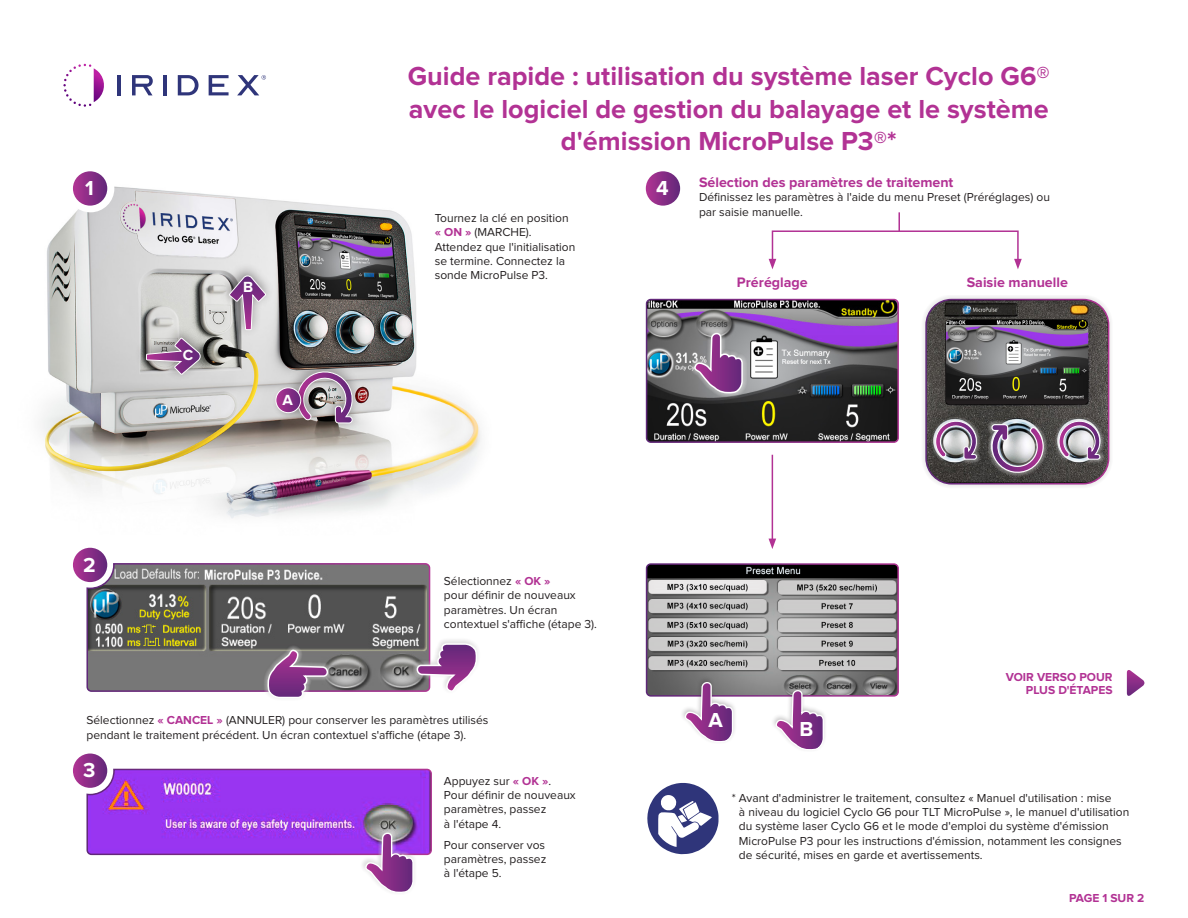
<style>
.page{position:relative;width:1188px;height:918px;background:#fff}
.page>*{position:absolute;margin:0;border:0;box-sizing:border-box;transform-origin:0 0}
.t1{font:700 27px/32.4px "Proxima Nova";color:#b23294;text-align:center}
.num{font:700 21px "Proxima Nova";color:#fff}
.num2{font:700 15.15px "Proxima Nova";color:#fff}
.heading1{font:700 14.25px "Proxima Nova";color:#b23294}
.heading2{font:700 14.25px "Proxima Nova";color:#b23294}
.base{font:12px/14.4px "Proxima Nova";color:#231f20}
.base_space{font:12px/14.4px "Proxima Nova";color:#231f20}
.t2{font:700 12px/13.5px "Proxima Nova";color:#b23294;text-align:right}
.s1{font-weight:700;color:#b23294}
</style>
<div class="page">
<hr style="left:772px;top:455px;width:1px;height:86px;background:#b23294">
<svg style="left:769px;top:539px;width:7px;height:10px"></svg>
<hr style="left:117px;top:75px;width:4px;height:20px;background:#2f357a">
<svg style="left:132px;top:75px;width:21px;height:20px"></svg>
<hr style="left:163px;top:75px;width:4px;height:20px;background:#2f357a">
<svg style="left:178px;top:75px;width:21px;height:20px"></svg>
<svg style="left:209px;top:75px;width:20px;height:20px"></svg>
<svg style="left:63px;top:64px;width:41px;height:43px"></svg>
<svg style="left:237px;top:75px;width:29px;height:20px"></svg>
<svg style="left:1127px;top:670px;width:18px;height:26px"></svg>
<img style="left:41px;top:186px;width:440px;height:333px">
<div style="left:284px;top:358px;width:78px;height:74px;background:#231f20;opacity:.5"></div>
<svg style="left:296px;top:369px;width:58px;height:75px;background:#9a8c94"></svg>
<div style="left:272px;top:384px;width:37px;height:37px;background:#231f20;opacity:.25"></div>
<svg style="left:276px;top:388px;width:25px;height:25px"></svg>
<div style="left:275px;top:387px;width:26px;height:26px;border:1px solid #fff;border-radius:50%"></div>
<div style="left:217px;top:262px;width:57px;height:76px;background:#231f20;opacity:.5"></div>
<svg style="left:228px;top:275px;width:39px;height:56px;background:#ac92ad"></svg>
<div style="left:134px;top:324px;width:76px;height:58px;background:#231f20;opacity:.5"></div>
<svg style="left:145px;top:337px;width:56px;height:39px;background:#a58aa4"></svg>
<svg style="left:646px;top:171px;width:34px;height:35px"></svg>
<div style="left:646px;top:299px;width:253px;height:144px;border:2px solid #fff;border-radius:4px"></div>
<img style="left:649px;top:566px;width:247px;height:128px">
<div style="left:646px;top:563px;width:253px;height:134px;border:2px solid #fff;border-radius:4px"></div>
<div style="left:680px;top:676px;width:57px;height:69px;background:#231f20;opacity:.25"></div>
<svg style="left:684px;top:681px;width:50px;height:62px"></svg>
<div style="left:770px;top:684px;width:58px;height:69px;background:#231f20;opacity:.25"></div>
<svg style="left:775px;top:689px;width:50px;height:62px"></svg>
<div style="left:67px;top:165px;width:47px;height:47px;background:#fff;border-radius:50%"></div>
<svg style="left:73px;top:171px;width:34px;height:35px"></svg>
<div style="left:772px;top:230px;width:247px;height:32px;border:2px solid #b23294"></div>
<svg style="left:769px;top:259px;width:7px;height:10px"></svg>
<svg style="left:1014px;top:259px;width:8px;height:10px"></svg>
<svg style="left:898px;top:212px;width:2px;height:19px"></svg>
<svg style="left:647px;top:783px;width:72px;height:71px"></svg>
<svg style="left:647px;top:300px;width:251px;height:142px;background:#5f5665"></svg>
<svg style="left:73px;top:548px;width:34px;height:34px"></svg>
<div style="left:73px;top:754px;width:34px;height:34px;background:linear-gradient(to right,#b23795,#64277a);border-radius:17px"></div>
<svg style="left:87px;top:564px;width:391px;height:133px;background:#847e81"></svg>
<svg style="left:86px;top:768px;width:346px;height:124px"></svg>
<div style="left:922px;top:295px;width:191px;height:193px;background:#231f20;opacity:.18"></div>
<img style="left:926px;top:300px;width:183px;height:184px">
<div style="left:925px;top:299px;width:184px;height:186px;border:2px solid #fff;border-radius:26px"></div>
<div style="left:981px;top:413px;width:71px;height:67px;background:#231f20;opacity:.25"></div>
<div style="left:988px;top:420px;width:60px;height:57px;background:#fff;opacity:.75"></div>
<svg style="left:990px;top:415px;width:54px;height:61px;background:#908192"></svg>
<div style="left:1049px;top:410px;width:59px;height:57px;background:#231f20;opacity:.25"></div>
<div style="left:1055px;top:417px;width:50px;height:46px;background:#fff;opacity:.75"></div>
<svg style="left:1058px;top:419px;width:44px;height:48px;background:#998a9a"></svg>
<div style="left:925px;top:410px;width:60px;height:57px;background:#231f20;opacity:.25"></div>
<div style="left:931px;top:417px;width:50px;height:46px;background:#fff;opacity:.75"></div>
<svg style="left:935px;top:419px;width:43px;height:48px;background:#968797"></svg>
<p class="num" style="left:85px;top:179px;width:10px">1</p>
<p class="num" style="left:83px;top:555px;width:14px">2</p>
<p class="num2" style="left:183px;top:348px;width:12px">C</p>
<p class="num2" style="left:243px;top:280px;width:12px">B</p>
<p class="num2" style="left:282px;top:393px;width:12px">A</p>
<p class="t1" style="left:408px;top:61px;width:643px">Guide rapide : utilisation du système laser Cyclo G6® avec le logiciel de gestion du balayage et le système d'émission MicroPulse P3®*</p>
<p class="base" style="left:435px;top:211px;width:135px">Tournez la clé en position <span class="s1">« ON »</span> (MARCHE).</p>
<p class="base" style="left:435px;top:240px;width:142px">Attendez que l'initialisation se termine. Connectez la sonde MicroPulse P3.</p>
<p class="num" style="left:656px;top:179px;width:14px">4</p>
<p class="heading1" style="left:699px;top:176px;width:256px">Sélection des paramètres de traitement</p>
<p class="base" style="left:699px;top:191px;width:352px">Définissez les paramètres à l'aide du menu Preset (Préréglages) ou par saisie manuelle.</p>
<p class="heading2" style="left:737px;top:275px;width:72px">Préréglage</p>
<p class="heading2" style="left:967px;top:275px;width:103px">Saisie manuelle</p>
<p class="base" style="left:444px;top:574px;width:155px">Sélectionnez <span class="s1">« OK »<br></span>pour définir de nouveaux paramètres. Un écran contextuel s'affiche (étape 3).</p>
<p class="t2" style="left:1006px;top:671px;width:108px">VOIR VERSO POUR<br>PLUS D'ÉTAPES</p>
<p class="base" style="left:86px;top:714px;width:403px">Sélectionnez <span class="s1">« CANCEL »</span> (ANNULER) pour conserver les paramètres utilisés pendant le traitement précédent. Un écran contextuel s'affiche (étape 3).</p>
<p class="num" style="left:83px;top:761px;width:14px">3</p>
<p class="base" style="left:444px;top:774px;width:109px">Appuyez sur <span class="s1">« OK »</span>.</p>
<p class="base_space" style="left:444px;top:788px;width:133px">Pour définir de nouveaux paramètres, passez<br>à l'étape 4.</p>
<p class="base" style="left:444px;top:838px;width:104px;text-align:justify">Pour conserver vos paramètres, passez à l'étape 5.</p>
<p class="num" style="left:708px;top:711px;width:16px">A</p>
<p class="num" style="left:799px;top:719px;width:15px">B</p>
<p class="base" style="left:739px;top:791px;width:392px;text-indent:-7px">* Avant d'administrer le traitement, consultez « Manuel d'utilisation : mise<br>à niveau du logiciel Cyclo G6 pour TLT MicroPulse », le manuel d'utilisation du système laser Cyclo G6 et le mode d'emploi du système d'émission MicroPulse P3 pour les instructions d'émission, notamment les consignes de sécurité, mises en garde et avertissements.</p>
<p class="t2" style="left:1069px;top:892px;width:77px">PAGE 1 SUR 2</p>
</div>
